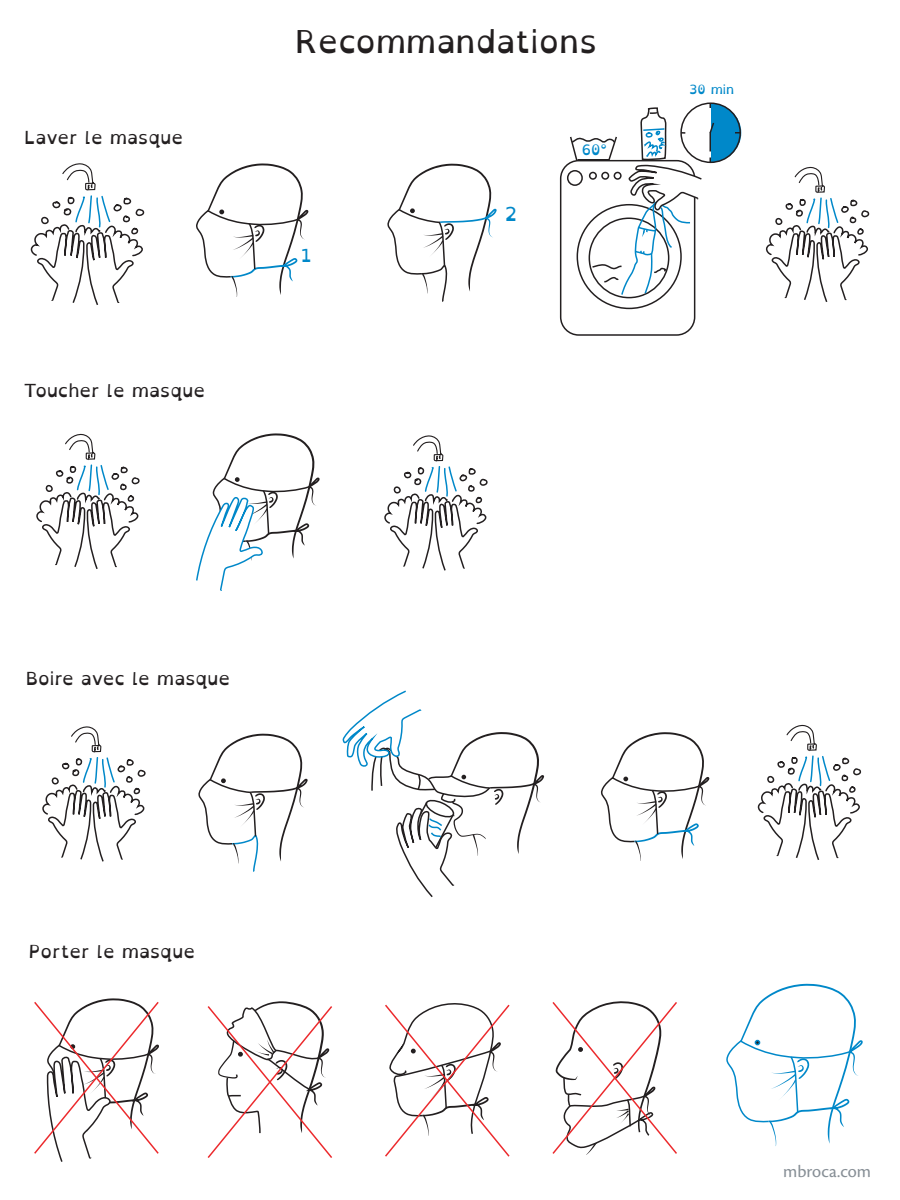
<style>
.page{position:relative;width:900px;height:1200px;background:#fff}
.page>*{position:absolute;margin:0;border:0;box-sizing:border-box;transform-origin:0 0}
.t1{font:31.5px "Open Dyslexic";color:#231f20}
.t2{font:19.2px "Open Dyslexic";color:#0088c9}
.t3{font:18px "Open Dyslexic";color:#231f20}
.t4{font:18px "Cronos Pro";color:#878f96}
.t5{font:18px "Open Dyslexic";color:#0088c9}
.t6{font:14.4px "Open Dyslexic";color:#0088c9}
.t7{font:12.6px "Open Dyslexic";color:#0088c9}
</style>
<div class="page">
<svg style="left:196px;top:433px;width:124px;height:158px"></svg>
<svg style="left:767px;top:166px;width:103px;height:136px"></svg>
<svg style="left:196px;top:163px;width:112px;height:134px"></svg>
<div style="left:560px;top:160px;width:135px;height:176px;border:2px solid #231f20;border-radius:18px"></div>
<div style="left:567px;top:170px;width:16px;height:16px;border:2px solid #231f20;border-radius:50%"></div>
<svg style="left:569px;top:102px;width:172px;height:194px"></svg>
<svg style="left:385px;top:163px;width:112px;height:408px"></svg>
<svg style="left:198px;top:734px;width:110px;height:138px"></svg>
<svg style="left:342px;top:690px;width:202px;height:207px"></svg>
<svg style="left:758px;top:724px;width:104px;height:136px"></svg>
<svg style="left:601px;top:732px;width:108px;height:129px"></svg>
<svg style="left:726px;top:984px;width:137px;height:162px"></svg>
<svg style="left:30px;top:163px;width:129px;height:999px"></svg>
<svg style="left:207px;top:1001px;width:125px;height:157px"></svg>
<svg style="left:385px;top:1003px;width:125px;height:154px"></svg>
<svg style="left:552px;top:1001px;width:125px;height:154px"></svg>
<p class="t3" style="left:24px;top:127px;width:160px">Laver le masque</p>
<p class="t3" style="left:23px;top:380px;width:183px">Toucher le masque</p>
<h1 class="t1" style="left:295px;top:23px;width:303px">Recommandations</h1>
<p class="t5" style="left:301px;top:245px;width:12px">1</p>
<p class="t2" style="left:505px;top:204px;width:13px">2</p>
<p class="t6" style="left:582px;top:142px;width:27px">60°</p>
<p class="t7" style="left:690px;top:82px;width:46px">30 min</p>
<p class="t3" style="left:26px;top:669px;width:206px">Boire avec le masque</p>
<p class="t3" style="left:29px;top:941px;width:168px">Porter le masque</p>
<p class="t4" style="left:783px;top:1161px;width:89px">mbroca.com</p>
</div>
